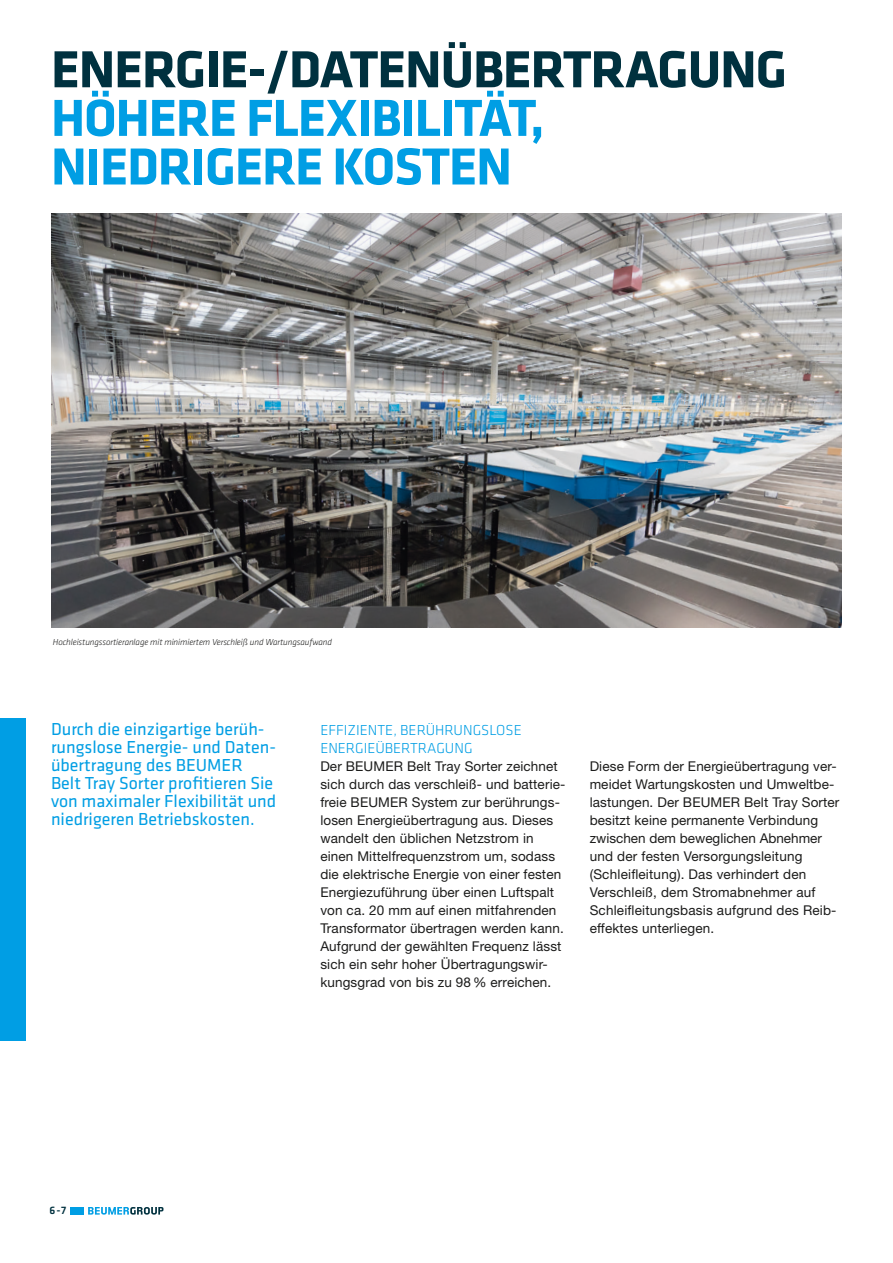
<style>
.page{position:relative;width:893px;height:1263px;background:#fff}
.page>*{position:absolute;margin:0;border:0;box-sizing:border-box;transform-origin:0 0}
.t1{font:700 54px/48.6px "Klavika Basic";letter-spacing:-.02em;color:#009ee4}
.t2{font:700 54px "Klavika Basic";letter-spacing:-.02em;color:#00313f}
.t3{font:18px/18px "Klavika Basic";color:#009ee4}
.t4{font:300 15px/18px "Klavika Basic";color:#009ee4}
.t5{font:13.5px/18px "Helvetica Neue LT Std";letter-spacing:.01em;color:#1c1c1b}
.t6{font:500 11.25px "Klavika Basic";color:#00313f}
.t7{font:italic 300 9px "Klavika Basic";letter-spacing:-.01em;color:#1c1c1b}
</style>
<div class="page">
<div style="left:0;top:718px;width:26px;height:322px;background:#009ee4"></div>
<svg style="left:88px;top:1207px;width:75px;height:7px"></svg>
<div style="left:71px;top:1207px;width:13px;height:7px;background:#009ee4"></div>
<img style="left:51px;top:213px;width:791px;height:414px">
<h1 class="t2" style="left:51px;top:30px;width:738px">ENERGIE-/DATENÜBERTRAGUNG</h1>
<h1 class="t1" style="left:51px;top:91px;width:495px">HÖHERE FLEXIBILITÄT,<br>NIEDRIGERE KOSTEN</h1>
<p class="t7" style="left:53px;top:637px;width:280px">Hochleistungssortieranlage mit minimiertem Verschleiß und Wartungsaufwand</p>
<h2 class="t3" style="left:51px;top:719px;width:227px">Durch die einzigartige berüh&shy;rungslose Energie- und Daten&shy;übertragung des BEUMER<br>Belt Tray Sorter profitieren Sie von maximaler Flexibilität und niedrigeren Betriebskosten.</h2>
<p class="t4" style="left:320px;top:721px;width:203px">EFFIZIENTE, BERÜHRUNGSLOSE<br>ENERGIEÜBERTRAGUNG</p>
<p class="t5" style="left:320px;top:757px;width:247px">Der BEUMER Belt Tray Sorter zeichnet sich durch das verschleiß- und batterie&shy;freie BEUMER System zur berührungs&shy;losen Energieübertragung aus. Dieses wandelt den üblichen Netzstrom in einen Mittelfrequenzstrom um, sodass die elektrische Energie von einer festen Energiezuführung über einen Luftspalt von ca. 20 mm auf einen mitfahrenden Transformator übertragen werden kann.<br>Aufgrund der gewählten Frequenz lässt sich ein sehr hoher Übertragungswir&shy;kungsgrad von bis zu 98% erreichen.</p>
<p class="t5" style="left:590px;top:757px;width:251px">Diese Form der Energieübertragung ver&shy;meidet Wartungskosten und Umweltbe&shy;lastungen. Der BEUMER Belt Tray Sorter besitzt keine permanente Verbindung zwischen dem beweglichen Abnehmer und der festen Versorgungsleitung (Schleifleitung). Das verhindert den Verschleiß, dem Stromabnehmer auf Schleifleitungsbasis aufgrund des Reib&shy;effektes unterliegen.</p>
<p class="t6" style="left:50px;top:1203px;width:18px">6-7</p>
</div>
